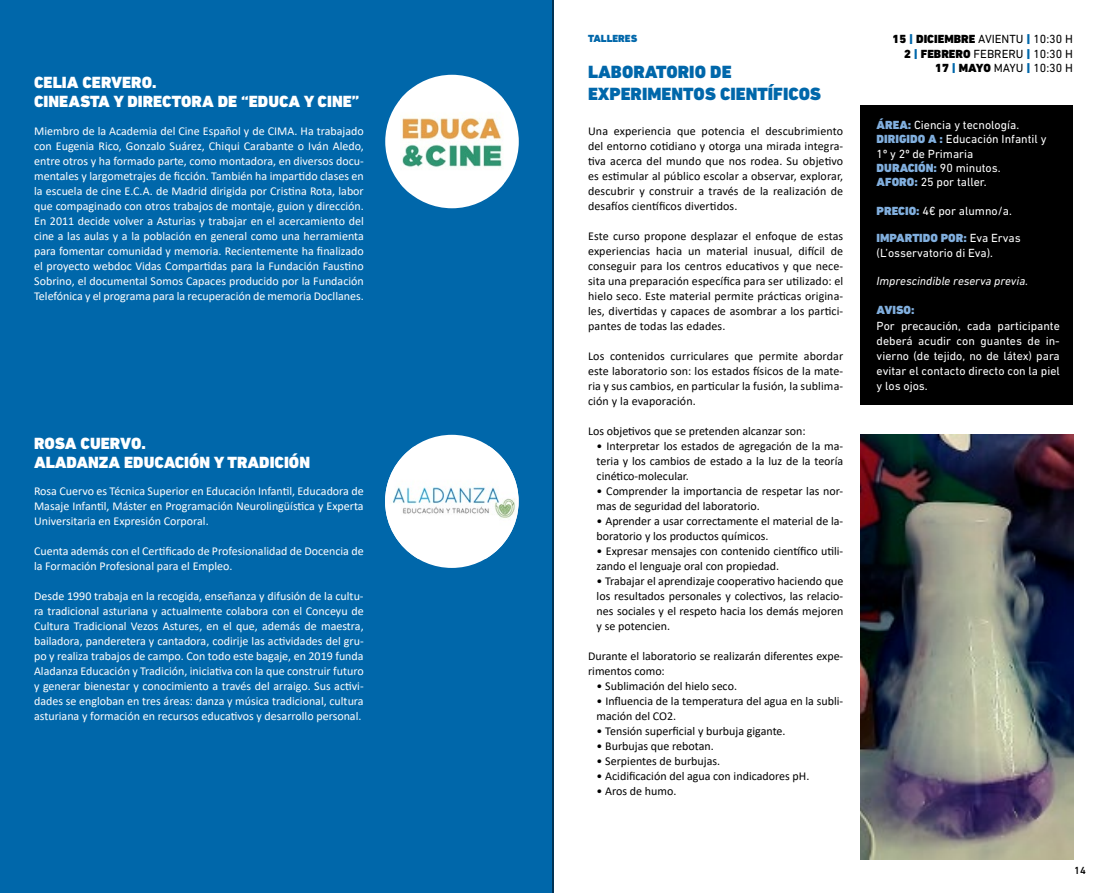
<style>
.page{position:relative;width:1106px;height:893px;background:#fff}
.page>*{position:absolute;margin:0;border:0;box-sizing:border-box;transform-origin:0 0}
.t1{font:900 18px/21.6px "DIN Next W1 G";color:#0067aa}
.t2{font:900 16.5px/19.8px "DIN Next W1 G";color:#fff}
.t3{font:12px/15px "Calibri";color:#000;text-align:justify}
.t4{font:12px/15px "Calibri";color:#fff;text-align:justify}
.t5{font:12px/14.4px "DIN Next W1 G";color:#fff}
.t6{font:12px/14.4px "DIN Next W1 G";color:#000;text-align:right}
.t7{font:italic 12px "DIN Next W1 G";color:#fff}
.t8{font:900 12px "DIN Next W1 G";color:#81afde}
.t9{font:900 10.5px "DIN Next W1 G";color:#0067aa}
.t10{font:500 10.5px "DIN Next W1 G";color:#000}
.s1{font-weight:900}
.s2{font-weight:900;color:#0067aa}
.s3{font-weight:900;color:#81afde}
</style>
<div class="page">
<div style="left:0;top:0;width:553px;height:893px;background:#0067aa"></div>
<div style="left:860px;top:105px;width:213px;height:300px;background:#000"></div>
<div style="left:385px;top:435px;width:133px;height:133px;background:#fff;border-radius:50%"></div>
<img style="left:385px;top:446px;width:133px;height:113px">
<div style="left:385px;top:75px;width:134px;height:133px;background:#fff;border-radius:50%"></div>
<img style="left:400px;top:90px;width:104px;height:103px">
<img style="left:860px;top:435px;width:213px;height:424px">
<hr style="left:553px;top:0;width:1px;height:893px;background:#000">
<h2 class="t2" style="left:34px;top:72px;width:327px">CELIA CERVERO.<br>CINEASTA Y DIRECTORA DE “EDUCA Y CINE”</h2>
<p class="t4" style="left:34px;top:123px;width:331px">Miembro de la Academia del Cine Español y de CIMA. Ha trabajado con Eugenia Rico, Gonzalo Suárez, Chiqui Carabante o Iván Aledo, entre otros y ha formado parte, como montadora, en diversos docu&shy;mentales y largometrajes de ficción. También ha impartido clases en la escuela de cine E.C.A. de Madrid dirigida por Cristina Rota, labor que compaginado con otros trabajos de montaje, guion y dirección.<br>En 2011 decide volver a Asturias y trabajar en el acercamiento del cine a las aulas y a la población en general como una herramienta para fomentar comunidad y memoria. Recientemente ha finalizado el proyecto webdoc Vidas Compartidas para la Fundación Faustino Sobrino, el documental Somos Capaces producido por la Fundación Telefónica y el programa para la recuperación de memoria Docllanes.</p>
<h2 class="t2" style="left:34px;top:433px;width:277px">ROSA CUERVO.<br>ALADANZA EDUCACIÓN Y TRADICIÓN</h2>
<p class="t4" style="left:34px;top:483px;width:331px">Rosa Cuervo es Técnica Superior en Educación Infantil, Educadora de Masaje Infantil, Máster en Programación Neurolingüística y Experta Universitaria en Expresión Corporal.</p>
<p class="t4" style="left:34px;top:543px;width:331px">Cuenta además con el Certificado de Profesionalidad de Docencia de la Formación Profesional para el Empleo.</p>
<p class="t4" style="left:34px;top:588px;width:331px">Desde 1990 trabaja en la recogida, enseñanza y difusión de la cultu&shy;ra tradicional asturiana y actualmente colabora con el Conceyu de Cultura Tradicional Vezos Astures, en el que, además de maestra, bailadora, panderetera y cantadora, codirije las actividades del gru&shy;po y realiza trabajos de campo. Con todo este bagaje, en 2019 funda Aladanza Educación y Tradición, iniciativa con la que construir futuro y generar bienestar y conocimiento a través del arraigo. Sus activi&shy;dades se engloban en tres áreas: danza y música tradicional, cultura asturiana y formación en recursos educativos y desarrollo personal.</p>
<p class="t9" style="left:588px;top:33px;width:51px">TALLERES</p>
<h1 class="t1" style="left:588px;top:61px;width:234px">LABORATORIO DE<br>EXPERIMENTOS CIENTÍFICOS</h1>
<p class="t3" style="left:588px;top:123px;width:257px">Una experiencia que potencia el descubrimiento del entorno cotidiano y otorga una mirada integra&shy;tiva acerca del mundo que nos rodea. Su objetivo es estimular al público escolar a observar, explorar, descubrir y construir a través de la realización de desafíos científicos divertidos.</p>
<p class="t3" style="left:588px;top:228px;width:257px">Este curso propone desplazar el enfoque de estas experiencias hacia un material inusual, difícil de conseguir para los centros educativos y que nece&shy;sita una preparación específica para ser utilizado: el hielo seco. Este material permite prácticas origina&shy;les, divertidas y capaces de asombrar a los partici&shy;pantes de todas las edades.</p>
<p class="t3" style="left:588px;top:348px;width:257px">Los contenidos curriculares que permite abordar este laboratorio son: los estados físicos de la mate&shy;ria y sus cambios, en particular la fusión, la sublima&shy;ción y la evaporación.</p>
<p class="t3" style="left:588px;top:423px;width:219px">Los objetivos que se pretenden alcanzar son:</p>
<p class="t3" style="left:596px;top:438px;width:248px">• Interpretar los estados de agregación de la ma&shy;teria y los cambios de estado a la luz de la teoría cinético-molecular.</p>
<p class="t3" style="left:596px;top:483px;width:248px">• Comprender la importancia de respetar las nor&shy;mas de seguridad del laboratorio.</p>
<p class="t3" style="left:596px;top:513px;width:248px">• Aprender a usar correctamente el material de la&shy;boratorio y los productos químicos.</p>
<p class="t3" style="left:596px;top:543px;width:248px">• Expresar mensajes con contenido científico utili&shy;zando el lenguaje oral con propiedad.</p>
<p class="t3" style="left:596px;top:573px;width:248px">• Trabajar el aprendizaje cooperativo haciendo que los resultados personales y colectivos, las relacio&shy;nes sociales y el respeto hacia los demás mejoren y se potencien.</p>
<p class="t3" style="left:588px;top:648px;width:257px">Durante el laboratorio se realizarán diferentes expe&shy;rimentos como:</p>
<p class="t3" style="left:596px;top:678px;width:142px">• Sublimación del hielo seco.</p>
<p class="t3" style="left:596px;top:693px;width:248px">• Influencia de la temperatura del agua en la subli&shy;mación del CO2.</p>
<p class="t3" style="left:596px;top:723px;width:190px">• Tensión superficial y burbuja gigante.</p>
<p class="t3" style="left:596px;top:738px;width:119px">• Burbujas que rebotan.</p>
<p class="t3" style="left:596px;top:753px;width:125px">• Serpientes de burbujas.</p>
<p class="t3" style="left:596px;top:768px;width:214px">• Acidificación del agua con indicadores pH.</p>
<p class="t3" style="left:596px;top:783px;width:81px">• Aros de humo.</p>
<p class="t6" style="left:892px;top:32px;width:182px"><span class="s1">15</span> <span class="s2">|</span> <span class="s1">DICIEMBRE</span> AVIENTU <span class="s2">|</span> 10:30 H<br><span class="s1">2</span> <span class="s2">|</span> <span class="s1">FEBRERO</span> FEBRERU <span class="s2">|</span> 10:30 H<br><span class="s1">17</span> <span class="s2">|</span> <span class="s1">MAYO</span> MAYU <span class="s2">|</span> 10:30 H</p>
<p class="t5" style="left:876px;top:117px;width:171px"><span class="s3">ÁREA:</span> Ciencia y tecnología.<br><span class="s3">DIRIGIDO A :</span> Educación Infantil y<br>1º y 2º de Primaria<br><span class="s3">DURACIÓN:</span> 90 minutos.<br><span class="s3">AFORO:</span> 25 por taller.</p>
<p class="t5" style="left:876px;top:204px;width:137px"><span class="s3">PRECIO:</span> 4€ por alumno/a.</p>
<p class="t5" style="left:876px;top:231px;width:145px"><span class="s3">IMPARTIDO POR:</span> Eva Ervas (L’osservatorio di Eva).</p>
<p class="t7" style="left:876px;top:274px;width:153px">Imprescindible reserva previa.</p>
<p class="t8" style="left:876px;top:303px;width:39px">AVISO:</p>
<p class="t5" style="left:876px;top:318px;width:185px;line-height:15px;text-align:justify">Por precaución, cada participante deberá acudir con guantes de in&shy;vierno (de tejido, no de látex) para evitar el contacto directo con la piel y los ojos.</p>
<p class="t10" style="left:1074px;top:864px;width:13px">14</p>
</div>
